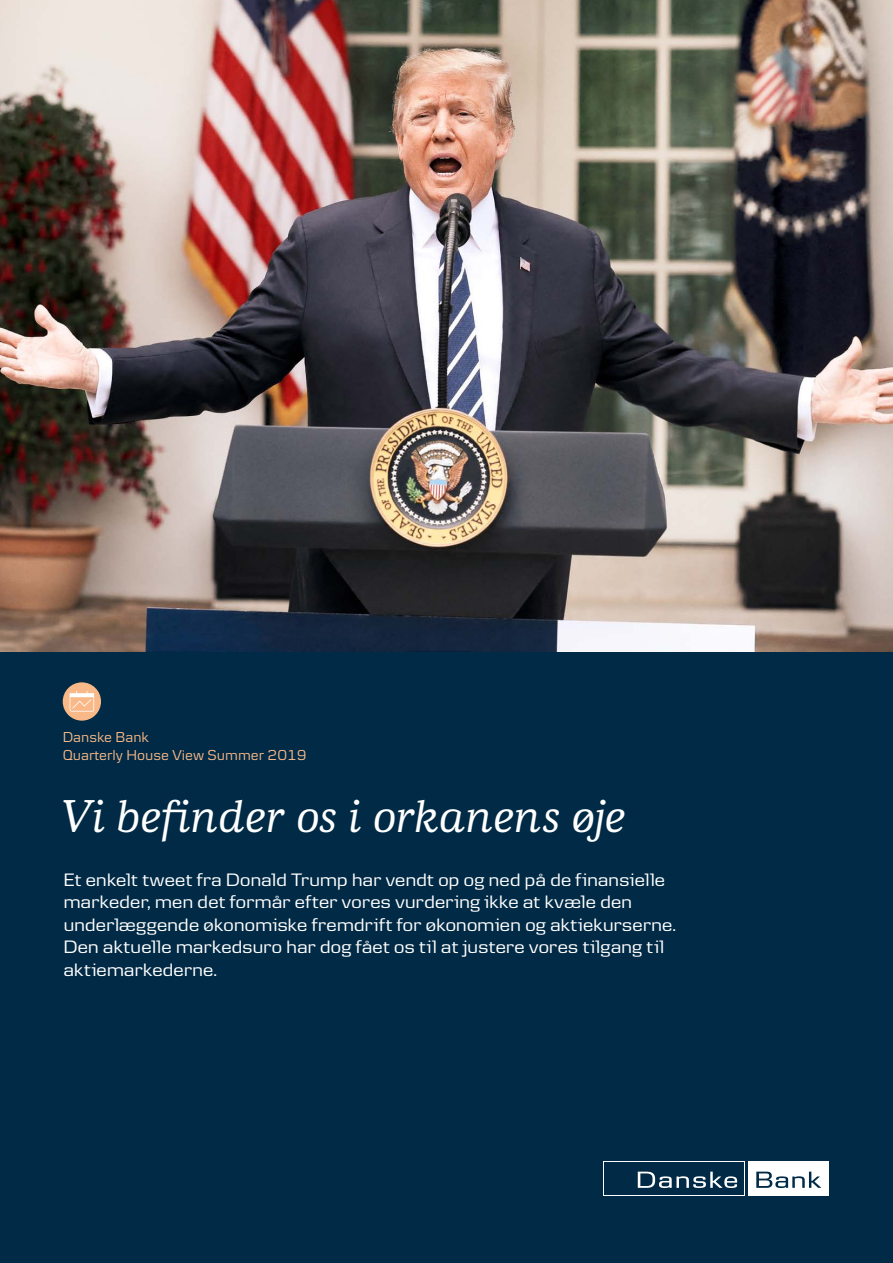
<style>
.page{position:relative;width:893px;height:1263px;background:#002a45}
.page>*{position:absolute;margin:0;border:0;box-sizing:border-box;transform-origin:0 0}
.t1{font:italic 500 48px "Danske Human";color:#fff}
.t2{font:18.75px/22.5px "Danske Headline";letter-spacing:.015em;color:#fff}
.t3{font:15px/18px "Danske Textv 2";color:#f8b887}
</style>
<div class="page">
<div style="left:748px;top:1162px;width:81px;height:34px;background:#fff"></div>
<svg style="left:604px;top:1162px;width:141px;height:34px"></svg>
<div style="left:605px;top:1162px;width:139px;height:33px;background:#002a45"></div>
<svg style="left:638px;top:1171px;width:99px;height:17px"></svg>
<svg style="left:756px;top:1171px;width:65px;height:17px"></svg>
<div style="left:63px;top:682px;width:38px;height:39px;background:#f8b887;border-radius:50%"></div>
<svg style="left:70px;top:691px;width:24px;height:21px"></svg>
<img style="left:0;top:0;width:893px;height:651px">
<p class="t3" style="left:63px;top:728px;width:245px">Danske Bank<br>Quarterly House View Summer 2019</p>
<h1 class="t1" style="left:59px;top:789px;width:568px">Vi befinder os i orkanens øje</h1>
<p class="t2" style="left:64px;top:868px;width:613px">Et enkelt tweet fra Donald Trump har vendt op og ned på de finansielle markeder, men det formår efter vores vurdering ikke at kvæle den underlæggende økonomiske fremdrift for økonomien og aktiekurserne.<br>Den aktuelle markedsuro har dog fået os til at justere vores tilgang til aktiemarkederne.</p>
</div>
